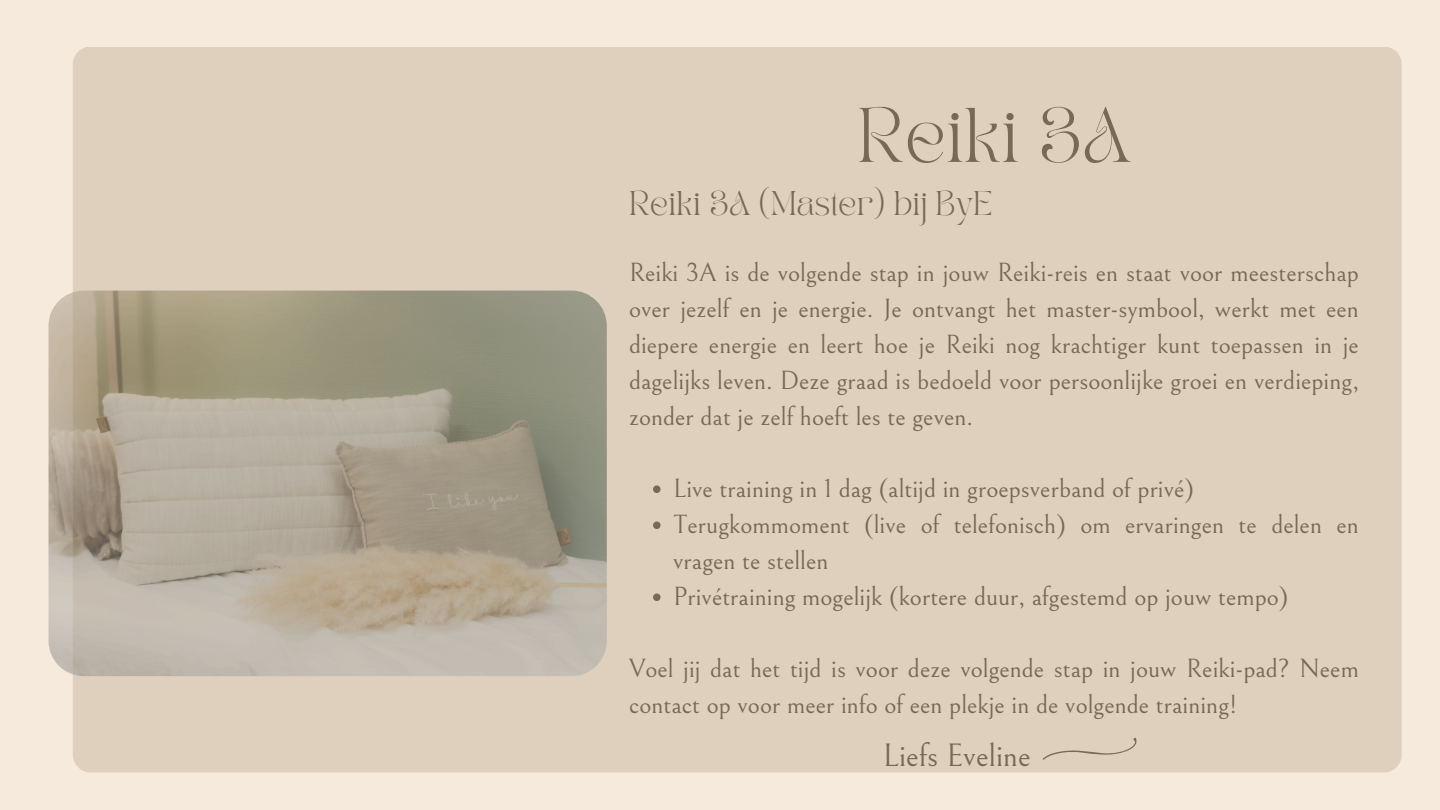
<style>
.page{position:relative;width:1440px;height:810px;background:#f6eadd}
.page>*{position:absolute;margin:0;border:0;box-sizing:border-box;transform-origin:0 0}
.t1{font:54px "TAN PEARL Regular";color:#776956}
.t2{font:32px "Bellefair";color:#776956}
.t3{font:26px/36px "Bellefair";color:#776956}
.t4{font:24px "TAN PEARL Regular";color:#776956}
</style>
<div class="page">
<div style="left:73px;top:47px;width:1329px;height:726px;background:#dfd0be"></div>
<svg style="left:1043px;top:738px;width:94px;height:22px;background:#d7c8b6"></svg>
<img style="left:49px;top:291px;width:558px;height:385px;border-radius:35px">
<svg style="left:653px;top:486px;width:8px;height:7px"></svg>
<svg style="left:653px;top:522px;width:8px;height:7px"></svg>
<svg style="left:653px;top:594px;width:8px;height:7px"></svg>
<h1 class="t1" style="left:858px;top:107px;width:275px">Reiki 3A</h1>
<p class="t4" style="left:629px;top:190px;width:364px">Reiki 3A (Master) bij ByE</p>
<p class="t3" style="left:629px;top:255px;width:731px;text-align:justify">Reiki 3A is de volgende stap in jouw Reiki-reis en staat voor meesterschap over jezelf en je energie. Je ontvangt het master-symbool, werkt met een diepere energie en leert hoe je Reiki nog krachtiger kunt toepassen in je dagelijks leven. Deze graad is bedoeld voor persoonlijke groei en verdieping, zonder dat je zelf hoeft les te geven.</p>
<p class="t3" style="left:673px;top:471px;width:522px">Live training in 1 dag (altijd in groepsverband of privé)</p>
<p class="t3" style="left:673px;top:507px;width:687px">Terugkommoment (live of telefonisch) om ervaringen te delen en vragen te stellen</p>
<p class="t3" style="left:673px;top:579px;width:617px">Privétraining mogelijk (kortere duur, afgestemd op jouw tempo)</p>
<p class="t3" style="left:629px;top:651px;width:731px">Voel jij dat het tijd is voor deze volgende stap in jouw Reiki-pad? Neem contact op voor meer info of een plekje in de volgende training!</p>
<p class="t2" style="left:883px;top:738px;width:149px">Liefs Eveline</p>
</div>
